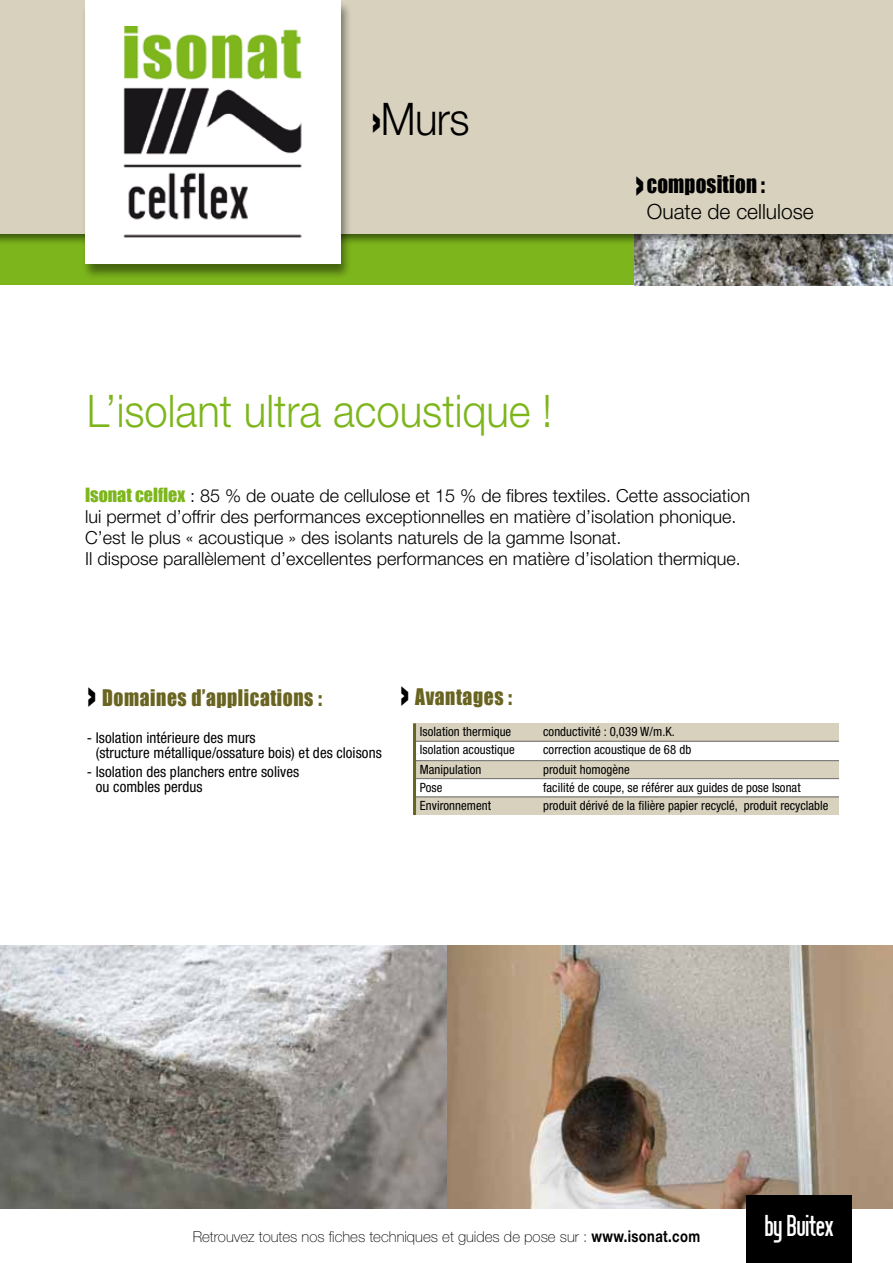
<style>
.page{position:relative;width:893px;height:1263px;background:#fff}
.page>*{position:absolute;margin:0;border:0;box-sizing:border-box;transform-origin:0 0}
.t1{font:300 45px "Helvetica Neue";color:#7db61c;scale:.93 1}
.t2{font:300 45px "Helvetica Neue";color:#000;scale:.93 1}
.t3{font:30px "Prozak";color:#fff}
.t4{font:22.5px "Impact";letter-spacing:.01em;color:#000;scale:.93 1}
.t5{font:21px "Impact";letter-spacing:.03em;color:#6a6421;scale:.93 1}
.t6{font:300 21px "Helvetica Neue";color:#000}
.t7{font:300 18px/21px "Helvetica Neue";color:#000}
.t8{font:condensed 15px/15.8px "Helvetica Neue";letter-spacing:.005em;color:#000}
.t9{font:100 15px "Helvetica Neue";color:#000}
.t10{font:condensed 12.75px "Helvetica Neue";letter-spacing:.005em;color:#000}
.s1{font-weight:900}
.s2{font-family:"Helvetica Neue";font-weight:900;font-size:45px}
.s3{font-family:"Impact";font-weight:400;color:#7db61c}
.s4{font-family:"Helvetica Neue";font-weight:900;font-size:45px;color:#000}
.s5{font-weight:700;font-size:16.35px}
</style>
<div class="page">
<div style="left:0;top:208px;width:635px;height:77px;background:#7db61c"></div>
<img style="left:635px;top:246px;width:258px;height:39px">
<div style="left:0;top:0;width:893px;height:246px;background:#000;opacity:.55"></div>
<div style="left:0;top:0;width:893px;height:234px;background:#d7d1bd"></div>
<div style="left:416px;top:723px;width:423px;height:18px;background:#d7d1bd"></div>
<div style="left:416px;top:760px;width:423px;height:19px;background:#d7d1bd"></div>
<div style="left:416px;top:797px;width:423px;height:18px;background:#d7d1bd"></div>
<hr style="left:416px;top:741px;width:423px;height:1px;background:#6d6e70">
<hr style="left:416px;top:760px;width:423px;height:1px;background:#6d6e70">
<hr style="left:416px;top:778px;width:423px;height:1px;background:#6d6e70">
<hr style="left:416px;top:797px;width:423px;height:1px;background:#6d6e70">
<hr style="left:413px;top:723px;width:3px;height:92px;background:#6a6421">
<img style="left:0;top:945px;width:893px;height:264px">
<div style="left:747px;top:1195px;width:105px;height:68px;background:#000"></div>
<div style="left:81px;top:1px;width:271px;height:279px;background:#000;opacity:.45"></div>
<div style="left:85px;top:0;width:255px;height:264px;background:#fff"></div>
<img style="left:123px;top:27px;width:179px;height:211px">
<h1 class="t2" style="left:371px;top:91px;width:107px"><span class="s1">›</span>Murs</h1>
<h1 class="t1" style="left:87px;top:383px;width:502px">L’isolant ultra acoustique !</h1>
<p class="t4" style="left:635px;top:167px;width:142px"><span class="s2">›</span>composition :</p>
<p class="t6" style="left:647px;top:199px;width:168px">Ouate de cellulose</p>
<p class="t7" style="left:85px;top:485px;width:666px"><span class="s3">Isonat celflex</span> : 85 % de ouate de cellulose et 15 % de fibres textiles. Cette association lui permet d’offrir des performances exceptionnelles en matière d’isolation phonique.<br>C’est le plus « acoustique » des isolants naturels de la gamme Isonat.<br>Il dispose parallèlement d’excellentes performances en matière d’isolation thermique.</p>
<p class="t5" style="left:87px;top:681px;width:254px"><span class="s4">›</span> Domaines d’applications :</p>
<p class="t5" style="left:400px;top:681px;width:122px"><span class="s4">›</span> Avantages :</p>
<p class="t8" style="left:96px;top:729px;width:288px;text-indent:-9px">- Isolation intérieure des murs<br>(structure métallique/ossature bois) et des cloisons</p>
<p class="t8" style="left:96px;top:763px;width:205px;text-indent:-9px">- Isolation des planchers entre solives ou combles perdus</p>
<p class="t10" style="left:420px;top:725px;width:93px">Isolation thermique</p>
<p class="t10" style="left:543px;top:725px;width:133px">conductivité : 0,039 W/m.K.</p>
<p class="t10" style="left:420px;top:742px;width:96px">Isolation acoustique</p>
<p class="t10" style="left:543px;top:742px;width:150px">correction acoustique de 68 db</p>
<p class="t10" style="left:420px;top:762px;width:63px">Manipulation</p>
<p class="t10" style="left:543px;top:762px;width:88px">produit homogène</p>
<p class="t10" style="left:420px;top:780px;width:24px">Pose</p>
<p class="t10" style="left:543px;top:780px;width:259px">facilité de coupe, se référer aux guides de pose Isonat</p>
<p class="t10" style="left:420px;top:798px;width:73px">Environnement</p>
<p class="t10" style="left:543px;top:798px;width:287px">produit dérivé de la filière papier recyclé, produit recyclable</p>
<p class="t9" style="left:193px;top:1228px;width:509px">Retrouvez toutes nos fiches techniques et guides de pose sur : <span class="s5">www.isonat.com</span></p>
<h2 class="t3" style="left:765px;top:1208px;width:70px">by Buitex</h2>
</div>
